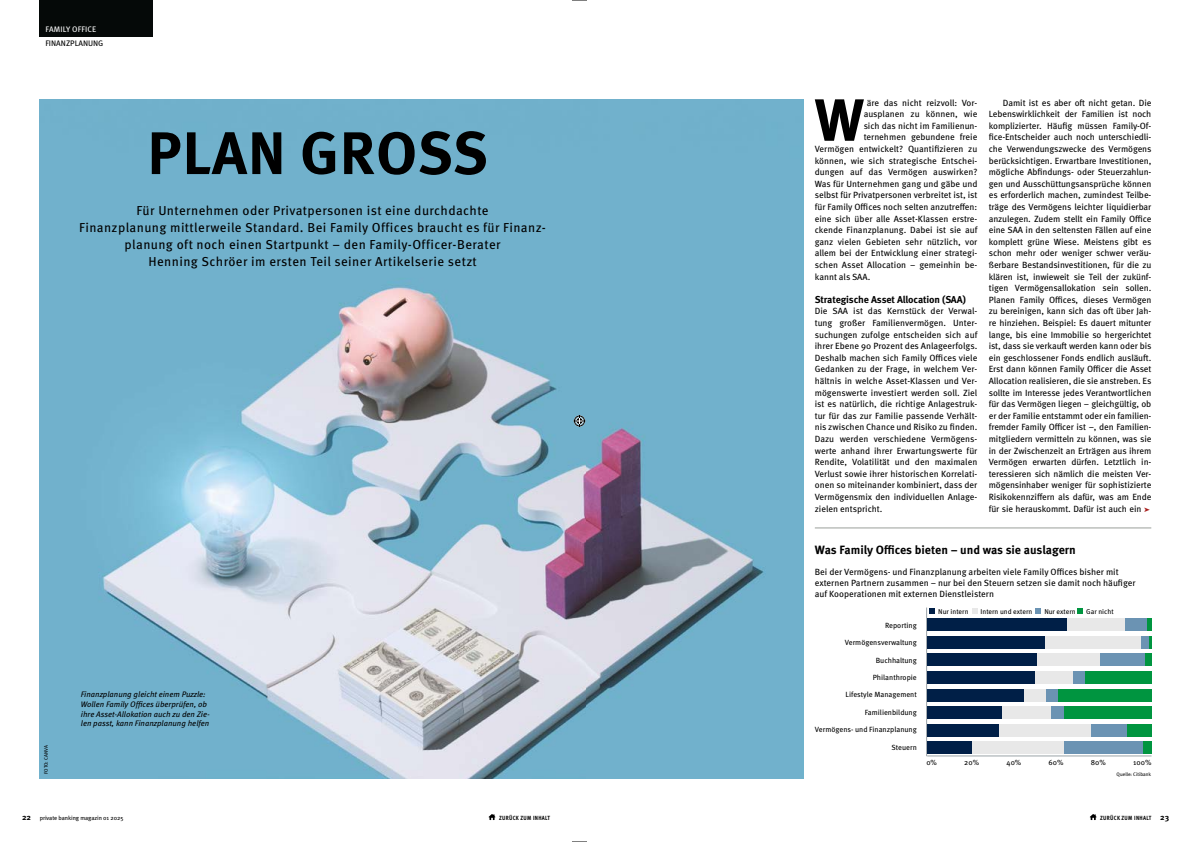
<style>
.page{position:relative;width:1191px;height:842px;background:#fff}
.page>*{position:absolute;margin:0;border:0;box-sizing:border-box;transform-origin:0 0}
.t1{font:700 60px "Meta OT";letter-spacing:.01em;color:#000}
.t2{font:700 59.1px "Meta OT";color:#000}
.t3{font:13px/17px "Meta OT";letter-spacing:.03em;color:#000;text-align:center}
.t4{font:700 12px "Meta OT";letter-spacing:-.005em;color:#000}
.t5{font:700 10px "Meta OT";letter-spacing:-.01em;color:#000}
.t6{font:9px/11.6px "Meta OT";color:#000;text-align:justify}
.t7{font:italic 8px/9.8px "Meta OT";color:#000}
.t8{font:8px "Meta OT";color:#000}
.t9{font:8px "Meta OT";letter-spacing:.02em;color:#fff}
.t10{font:7.5px "Meta OT";color:#000}
.t11{font:7px "Meta OT";color:#000}
.t12{font:700 6px "Meta OT";letter-spacing:.06em;color:#000;scale:.85 1}
.t13{font:6px "Meta OT";letter-spacing:-.01em;color:#000}
.t14{font:5px "Meta OT";color:#000}
.s1{font-weight:700;font-size:8px}
.s2{font-size:8px}
</style>
<div class="page">
<div style="left:40px;top:0;width:113px;height:36px;background:#050908"></div>
<img style="left:40px;top:99px;width:547px;height:679px">
<svg style="left:488px;top:814px;width:7px;height:6px"></svg>
<svg style="left:1089px;top:814px;width:7px;height:6px"></svg>
<svg style="left:929px;top:608px;width:6px;height:6px"></svg>
<svg style="left:972px;top:608px;width:5px;height:6px"></svg>
<svg style="left:1035px;top:608px;width:6px;height:6px"></svg>
<svg style="left:1077px;top:608px;width:6px;height:6px"></svg>
<hr style="left:927px;top:756px;width:224px;height:1px;background:#9ba3a8">
<hr style="left:926px;top:607px;width:1px;height:149px;background:#9ba3a8">
<hr style="left:1147px;top:618px;width:4px;height:13px;background:#009540">
<svg style="left:1149px;top:636px;width:2px;height:13px"></svg>
<div style="left:1144px;top:654px;width:7px;height:12px;background:#009540"></div>
<div style="left:1084px;top:671px;width:67px;height:13px;background:#009540"></div>
<div style="left:1057px;top:689px;width:94px;height:12px;background:#009540"></div>
<div style="left:1064px;top:706px;width:87px;height:13px;background:#009540"></div>
<div style="left:1126px;top:724px;width:25px;height:13px;background:#009540"></div>
<div style="left:1142px;top:741px;width:9px;height:13px;background:#009540"></div>
<div style="left:1124px;top:618px;width:23px;height:13px;background:#6b93b3"></div>
<div style="left:1140px;top:636px;width:9px;height:13px;background:#6b93b3"></div>
<div style="left:1100px;top:654px;width:44px;height:12px;background:#6b93b3"></div>
<div style="left:1073px;top:671px;width:11px;height:13px;background:#6b93b3"></div>
<div style="left:1046px;top:689px;width:11px;height:12px;background:#6b93b3"></div>
<div style="left:1050px;top:706px;width:14px;height:13px;background:#6b93b3"></div>
<div style="left:1091px;top:724px;width:35px;height:13px;background:#6b93b3"></div>
<div style="left:1064px;top:741px;width:78px;height:13px;background:#6b93b3"></div>
<div style="left:1066px;top:618px;width:58px;height:13px;background:#e8e8e8"></div>
<div style="left:1045px;top:636px;width:95px;height:13px;background:#e8e8e8"></div>
<div style="left:1037px;top:654px;width:63px;height:12px;background:#e8e8e8"></div>
<div style="left:1034px;top:671px;width:39px;height:13px;background:#e8e8e8"></div>
<div style="left:1023px;top:689px;width:23px;height:12px;background:#e8e8e8"></div>
<div style="left:1001px;top:706px;width:49px;height:13px;background:#e8e8e8"></div>
<div style="left:999px;top:724px;width:92px;height:13px;background:#e8e8e8"></div>
<div style="left:972px;top:741px;width:92px;height:13px;background:#e8e8e8"></div>
<div style="left:927px;top:618px;width:139px;height:13px;background:#001f47"></div>
<div style="left:927px;top:636px;width:118px;height:13px;background:#001f47"></div>
<div style="left:927px;top:654px;width:110px;height:12px;background:#001f47"></div>
<div style="left:927px;top:671px;width:107px;height:13px;background:#001f47"></div>
<div style="left:927px;top:689px;width:96px;height:12px;background:#001f47"></div>
<div style="left:927px;top:706px;width:74px;height:13px;background:#001f47"></div>
<div style="left:927px;top:724px;width:72px;height:13px;background:#001f47"></div>
<div style="left:927px;top:741px;width:45px;height:13px;background:#001f47"></div>
<hr style="left:815px;top:528px;width:336px;height:1px;background:#9a9f9b">
<img style="left:587px;top:99px;width:216px;height:679px">
<svg style="left:572px;top:0;width:15px;height:1px"></svg>
<svg style="left:572px;top:841px;width:15px;height:1px"></svg>
<svg style="left:573px;top:415px;width:12px;height:12px"></svg>
<p class="t9" style="left:45px;top:24px;width:52px">FAMILY OFFICE</p>
<p class="t8" style="left:45px;top:38px;width:60px">FINANZPLANUNG</p>
<h1 class="t1" style="left:147px;top:115px;width:342px">PLAN GROSS</h1>
<p class="t3" style="left:79px;top:202px;width:468px">Für Unternehmen oder Privatpersonen ist eine durchdachte<br>Finanzplanung mittlerweile Standard. Bei Family Offices braucht es für Finanz&shy;planung oft noch einen Startpunkt – den Family-Officer-Berater<br>Henning Schröer im ersten Teil seiner Artikelserie setzt</p>
<p class="t14" style="left:43px;top:774px;width:30px;rotate:-90deg">FOTO: CANVA</p>
<p class="t7" style="left:81px;top:689px;width:130px">Finanzplanung gleicht einem Puzzle:<br>Wollen Family Offices überprüfen, ob ihre Asset-Allokation auch zu den Zie&shy;len passt, kann Finanzplanung helfen</p>
<h2 class="t2" style="left:814px;top:82px;width:51px">W</h2>
<p class="t6" style="left:866px;top:97px;width:112px">äre das nicht reizvoll: Vor-</p>
<p class="t6" style="left:863px;top:108px;width:115px">ausplanen zu können, wie</p>
<p class="t6" style="left:863px;top:120px;width:115px">sich das nicht im Familienun-</p>
<p class="t6" style="left:863px;top:132px;width:115px">ternehmen gebundene freie</p>
<p class="t6" style="left:814px;top:143px;width:164px">Vermögen entwickelt? Quantifizieren zu</p>
<p class="t6" style="left:814px;top:155px;width:164px">können, wie sich strategische Entschei-</p>
<p class="t6" style="left:814px;top:166px;width:164px">dungen auf das Vermögen auswirken?</p>
<p class="t6" style="left:814px;top:178px;width:164px">Was für Unternehmen gang und gäbe und</p>
<p class="t6" style="left:814px;top:190px;width:164px">selbst für Privatpersonen verbreitet ist, ist</p>
<p class="t6" style="left:814px;top:201px;width:164px">für Family Offices noch selten anzutreffen:</p>
<p class="t6" style="left:814px;top:213px;width:164px">eine sich über alle Asset-Klassen erstre-</p>
<p class="t6" style="left:814px;top:224px;width:164px">ckende Finanzplanung. Dabei ist sie auf</p>
<p class="t6" style="left:814px;top:236px;width:164px">ganz vielen Gebieten sehr nützlich, vor</p>
<p class="t6" style="left:814px;top:248px;width:164px">allem bei der Entwicklung einer strategi-</p>
<p class="t6" style="left:814px;top:259px;width:164px">schen Asset Allocation – gemeinhin be-</p>
<p class="t6" style="left:814px;top:271px;width:57px">kannt als SAA.</p>
<p class="t5" style="left:814px;top:293px;width:153px">Strategische Asset Allocation (SAA)</p>
<p class="t6" style="left:814px;top:306px;width:164px">Die SAA ist das Kernstück der Verwal&shy;tung großer Familienvermögen. Unter&shy;suchungen zufolge entscheiden sich auf ihrer Ebene 90 Prozent des Anlageerfolgs.<br>Deshalb machen sich Family Offices viele Gedanken zu der Frage, in welchem Ver&shy;hältnis in welche Asset-Klassen und Ver&shy;mögenswerte investiert werden soll. Ziel ist es natürlich, die richtige Anlagestruk&shy;tur für das zur Familie passende Verhält&shy;nis zwischen Chance und Risiko zu finden.<br>Dazu werden verschiedene Vermögens&shy;werte anhand ihrer Erwartungswerte für Rendite, Volatilität und den maximalen Verlust sowie ihrer historischen Korrelati&shy;onen so miteinander kombiniert, dass der Vermögensmix den individuellen Anlage&shy;zielen entspricht.</p>
<p class="t6" style="left:988px;top:97px;width:164px;text-indent:14px">Damit ist es aber oft nicht getan. Die Lebenswirklichkeit der Familien ist noch komplizierter. Häufig müssen Family-Of&shy;fice-Entscheider auch noch unterschiedli&shy;che Verwendungszwecke des Vermögens berücksichtigen. Erwartbare Investitionen, mögliche Abfindungs- oder Steuerzahlun&shy;gen und Ausschüttungsansprüche können es erforderlich machen, zumindest Teilbe&shy;träge des Vermögens leichter liquidierbar anzulegen. Zudem stellt ein Family Office eine SAA in den seltensten Fällen auf eine komplett grüne Wiese. Meistens gibt es schon mehr oder weniger schwer veräu&shy;ßerbare Bestandsinvestitionen, für die zu klären ist, inwieweit sie Teil der zukünf&shy;tigen Vermögensallokation sein sollen.<br>Planen Family Offices, dieses Vermögen zu bereinigen, kann sich das oft über Jah&shy;re hinziehen. Beispiel: Es dauert mitunter lange, bis eine Immobilie so hergerichtet ist, dass sie verkauft werden kann oder bis ein geschlossener Fonds endlich ausläuft.<br>Erst dann können Family Officer die Asset Allocation realisieren, die sie anstreben. Es sollte im Interesse jedes Verantwortlichen für das Vermögen liegen – gleichgültig, ob er der Familie entstammt oder ein familien&shy;fremder Family Officer ist –, den Familien&shy;mitgliedern vermitteln zu können, was sie in der Zwischenzeit an Erträgen aus ihrem Vermögen erwarten dürfen. Letztlich in&shy;teressieren sich nämlich die meisten Ver&shy;mögensinhaber weniger für sophistizierte Risikokennziffern als dafür, was am Ende für sie herauskommt. Dafür ist auch ein</p>
<h3 class="t4" style="left:815px;top:542px;width:262px">Was Family Offices bieten – und was sie auslagern</h3>
<p class="t6" style="left:815px;top:567px;width:322px;line-height:10.8px;text-align:left">Bei der Vermögens- und Finanzplanung arbeiten viele Family Offices bisher mit externen Partnern zusammen – nur bei den Steuern setzen sie damit noch häufiger auf Kooperationen mit externen Dienstleistern</p>
<p class="t10" style="left:885px;top:621px;width:33px">Reporting</p>
<p class="t10" style="left:844px;top:638px;width:74px">Vermögensverwaltung</p>
<p class="t10" style="left:875px;top:655px;width:43px">Buchhaltung</p>
<p class="t10" style="left:872px;top:673px;width:46px">Philanthropie</p>
<p class="t10" style="left:845px;top:690px;width:73px">Lifestyle Management</p>
<p class="t10" style="left:864px;top:708px;width:54px">Familienbildung</p>
<p class="t10" style="left:815px;top:725px;width:103px">Vermögens- und Finanzplanung</p>
<p class="t10" style="left:891px;top:743px;width:27px">Steuern</p>
<p class="t11" style="left:938px;top:607px;width:32px">Nur intern</p>
<p class="t11" style="left:980px;top:607px;width:53px">Intern und extern</p>
<p class="t11" style="left:1044px;top:607px;width:33px">Nur extern</p>
<p class="t11" style="left:1086px;top:607px;width:29px">Gar nicht</p>
<p class="t10" style="left:926px;top:758px;width:12px">0%</p>
<p class="t10" style="left:964px;top:758px;width:16px">20%</p>
<p class="t10" style="left:1006px;top:758px;width:16px">40%</p>
<p class="t10" style="left:1048px;top:758px;width:17px">60%</p>
<p class="t10" style="left:1091px;top:758px;width:17px">80%</p>
<p class="t10" style="left:1133px;top:758px;width:20px">100%</p>
<p class="t14" style="left:1116px;top:771px;width:36px">Quelle: Citibank</p>
<p class="t13" style="left:22px;top:814px;width:103px"><span class="s1">22</span> private banking magazin 01 2025</p>
<p class="t12" style="left:499px;top:814px;width:61px">ZURÜCK ZUM INHALT</p>
<p class="t12" style="left:1100px;top:814px;width:82px">ZURÜCK ZUM INHALT <span class="s2">23</span></p>
</div>
